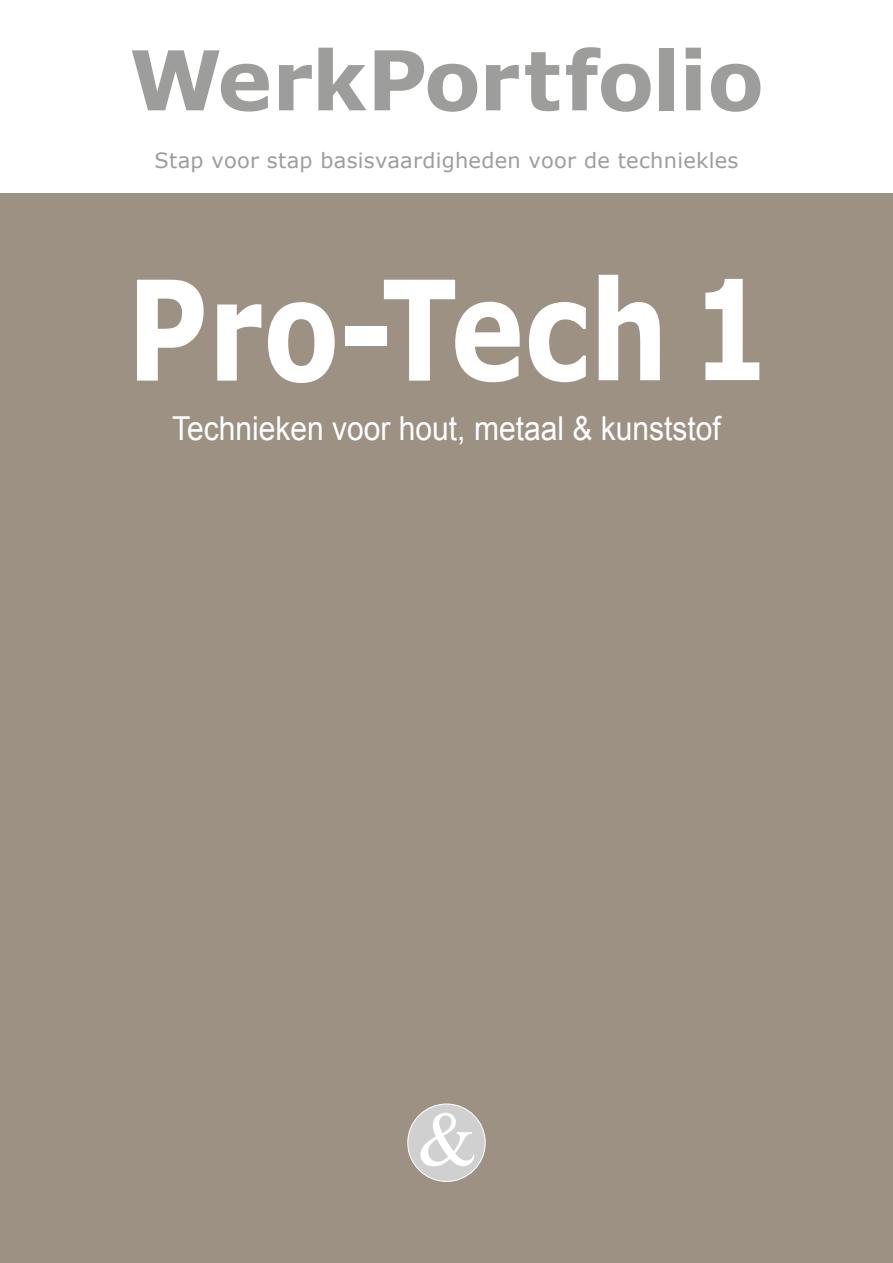
<style>
.page{position:relative;width:893px;height:1263px;background:#fff}
.page>*{position:absolute;margin:0;border:0;box-sizing:border-box;transform-origin:0 0}
.t1{font:700 138.75px "Verdana";color:#fff;scale:.8 1}
.t2{font:700 82.5px "Verdana";letter-spacing:-.02em;color:#9d9d9c}
.t3{font:33px "Arial";color:#fff;scale:.91 1}
.t4{font:21px "Verdana";letter-spacing:.01em;color:#9d9d9c}
</style>
<div class="page">
<div style="left:0;top:192px;width:893px;height:1071px;background:#9d9183"></div>
<div style="left:0;top:0;width:893px;height:193px;background:#fff"></div>
<div style="left:408px;top:1104px;width:77px;height:77px;background:#d0d0d0;border-radius:50%"></div>
<div style="left:407px;top:1103px;width:79px;height:79px;border:1px solid #fff;border-radius:50%"></div>
<svg style="left:420px;top:1113px;width:55px;height:53px"></svg>
<h2 class="t2" style="left:129px;top:27px;width:636px">WerkPortfolio</h2>
<p class="t4" style="left:155px;top:147px;width:585px">Stap voor stap basisvaardigheden voor de techniekles</p>
<h1 class="t1" style="left:127px;top:241px;width:806px">Pro-Tech 1</h1>
<h3 class="t3" style="left:172px;top:410px;width:604px">Technieken voor hout, metaal &amp; kunststof</h3>
</div>
